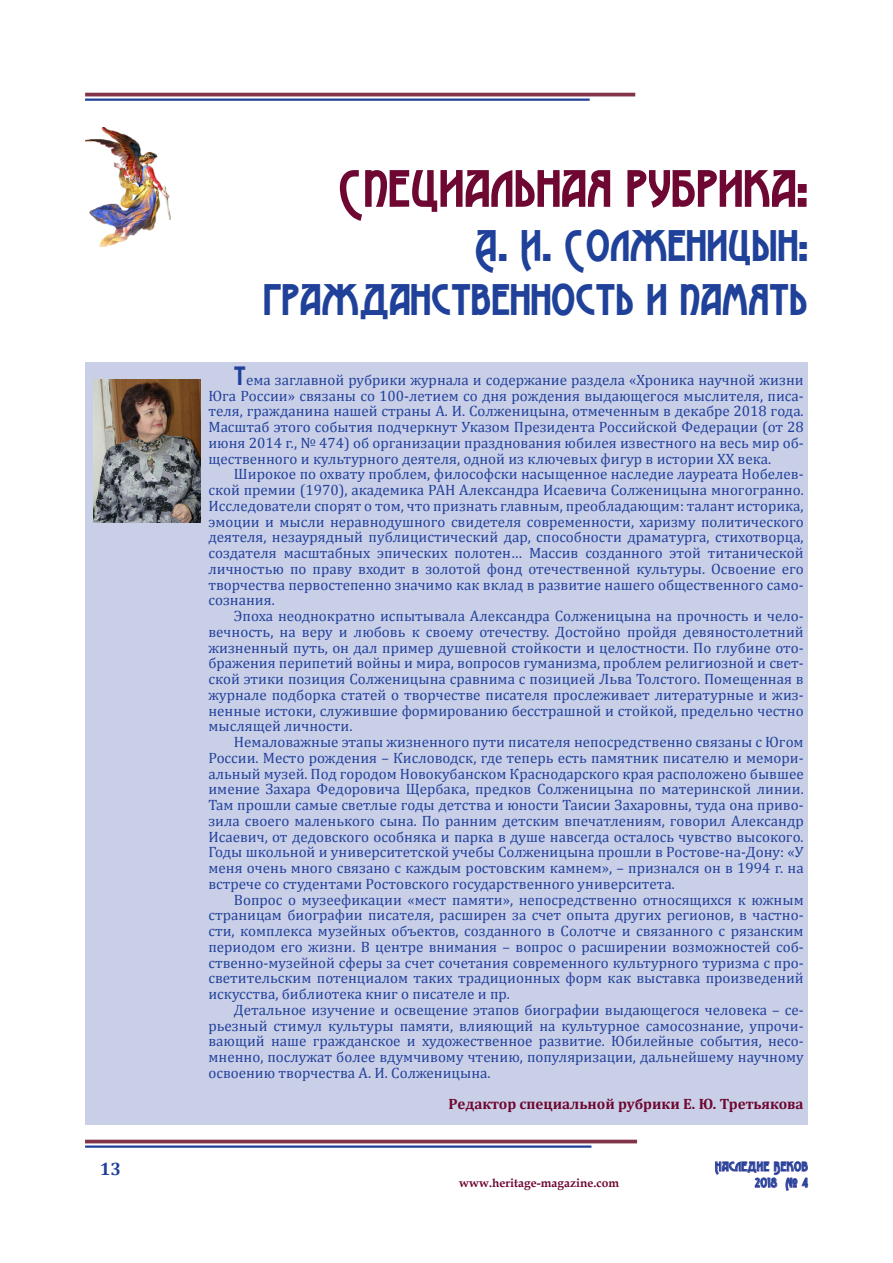
<style>
.page{position:relative;width:893px;height:1263px;background:#fff}
.page>*{position:absolute;margin:0;border:0;box-sizing:border-box;transform-origin:0 0}
.t1{font:54px "Advokat Modern";color:#6e0731}
.t2{font:45px/54px "Advokat Modern";color:#20419a;text-align:right}
.t3{font:700 18px "Cambria";color:#20419a}
.t4{font:15px/15.8px "Cambria";color:#20419a;text-align:justify}
.t5{font:700 15px "Cambria";color:#6e0731}
.t6{font:13.5px "Advokat Modern";letter-spacing:.03em;color:#20419a}
.t7{font:700 12px "Book Antiqua";color:#6e0731}
.s1{font-family:"Advokat Modern";font-size:27px}
</style>
<div class="page">
<div style="left:85px;top:362px;width:723px;height:763px;background:#cacfe8"></div>
<img style="left:94px;top:380px;width:107px;height:142px">
<img style="left:85px;top:128px;width:85px;height:119px">
<svg style="left:715px;top:1161px;width:93px;height:30px"></svg>
<hr style="left:85px;top:1140px;width:552px;height:3px;background:#823449">
<hr style="left:85px;top:1145px;width:506px;height:3px;background:#20419a">
<hr style="left:85px;top:93px;width:550px;height:3px;background:#823449">
<hr style="left:85px;top:99px;width:505px;height:2px;background:#20419a">
<p class="t3" style="left:100px;top:1156px;width:23px">13</p>
<h1 class="t1" style="left:338px;top:160px;width:472px">Специальная рубрика:</h1>
<h2 class="t2" style="left:263px;top:221px;width:546px">А. И. Солженицын: гражданственность и память</h2>
<p class="t4" style="left:208px;top:372px;width:597px;text-indent:26px"><span class="s1">т</span>ема заглавной рубрики журнала и содержание раздела «Хроника научной жизни Юга России» связаны со 100-летием со дня рождения выдающегося мыслителя, писа&shy;теля, гражданина нашей страны А. И. Солженицына, отмеченным в декабре 2018 года.<br>Масштаб этого события подчеркнут Указом Президента Российской Федерации (от 28 июня 2014 г., № 474) об организации празднования юбилея известного на весь мир об&shy;щественного и культурного деятеля, одной из ключевых фигур в истории XX века.</p>
<p class="t4" style="left:208px;top:466px;width:597px;text-indent:26px">Широкое по охвату проблем, философски насыщенное наследие лауреата Нобелев&shy;ской премии (1970), академика РАН Александра Исаевича Солженицына многогранно.<br>Исследователи спорят о том, что признать главным, преобладающим: талант историка, эмоции и мысли неравнодушного свидетеля современности, харизму политического деятеля, незаурядный публицистический дар, способности драматурга, стихотворца, создателя масштабных эпических полотен… Массив созданного этой титанической личностью по праву входит в золотой фонд отечественной культуры. Освоение его творчества первостепенно значимо как вклад в развитие нашего общественного само&shy;сознания.</p>
<p class="t4" style="left:208px;top:608px;width:597px;text-indent:26px">Эпоха неоднократно испытывала Александра Солженицына на прочность и чело&shy;вечность, на веру и любовь к своему отечеству. Достойно пройдя девяностолетний жизненный путь, он дал пример душевной стойкости и целостности. По глубине ото&shy;бражения перипетий войны и мира, вопросов гуманизма, проблем религиозной и свет&shy;ской этики позиция Солженицына сравнима с позицией Льва Толстого. Помещенная в журнале подборка статей о творчестве писателя прослеживает литературные и жиз&shy;ненные истоки, служившие формированию бесстрашной и стойкой, предельно честно мыслящей личности.</p>
<p class="t4" style="left:208px;top:734px;width:597px;text-indent:26px">Немаловажные этапы жизненного пути писателя непосредственно связаны с Югом России. Место рождения – Кисловодск, где теперь есть памятник писателю и мемори&shy;альный музей. Под городом Новокубанском Краснодарского края расположено бывшее имение Захара Федоровича Щербака, предков Солженицына по материнской линии.<br>Там прошли самые светлые годы детства и юности Таисии Захаровны, туда она приво&shy;зила своего маленького сына. По ранним детским впечатлениям, говорил Александр Исаевич, от дедовского особняка и парка в душе навсегда осталось чувство высокого.<br>Годы школьной и университетской учебы Солженицына прошли в Ростове-на-Дону: «У меня очень много связано с каждым ростовским камнем», – признался он в 1994 г. на встрече со студентами Ростовского государственного университета.</p>
<p class="t4" style="left:208px;top:891px;width:597px;text-indent:26px">Вопрос о музеефикации «мест памяти», непосредственно относящихся к южным страницам биографии писателя, расширен за счет опыта других регионов, в частно&shy;сти, комплекса музейных объектов, созданного в Солотче и связанного с рязанским периодом его жизни. В центре внимания – вопрос о расширении возможностей соб&shy;ственно-музейной сферы за счет сочетания современного культурного туризма с про&shy;светительским потенциалом таких традиционных форм как выставка произведений искусства, библиотека книг о писателе и пр.</p>
<p class="t4" style="left:208px;top:1002px;width:597px;text-indent:26px">Детальное изучение и освещение этапов биографии выдающегося человека – се&shy;рьезный стимул культуры памяти, влияющий на культурное самосознание, упрочи&shy;вающий наше гражданское и художественное развитие. Юбилейные события, несо&shy;мненно, послужат более вдумчивому чтению, популяризации, дальнейшему научному освоению творчества А. И. Солженицына.</p>
<p class="t5" style="left:449px;top:1094px;width:357px">Редактор специальной рубрики Е. Ю. Третьякова</p>
<p class="t6" style="left:715px;top:1159px;width:95px">Наследие Веков</p>
<p class="t7" style="left:459px;top:1175px;width:161px">www.heritage-magazine.com</p>
<p class="t6" style="left:755px;top:1175px;width:54px">2018 № 4</p>
</div>
